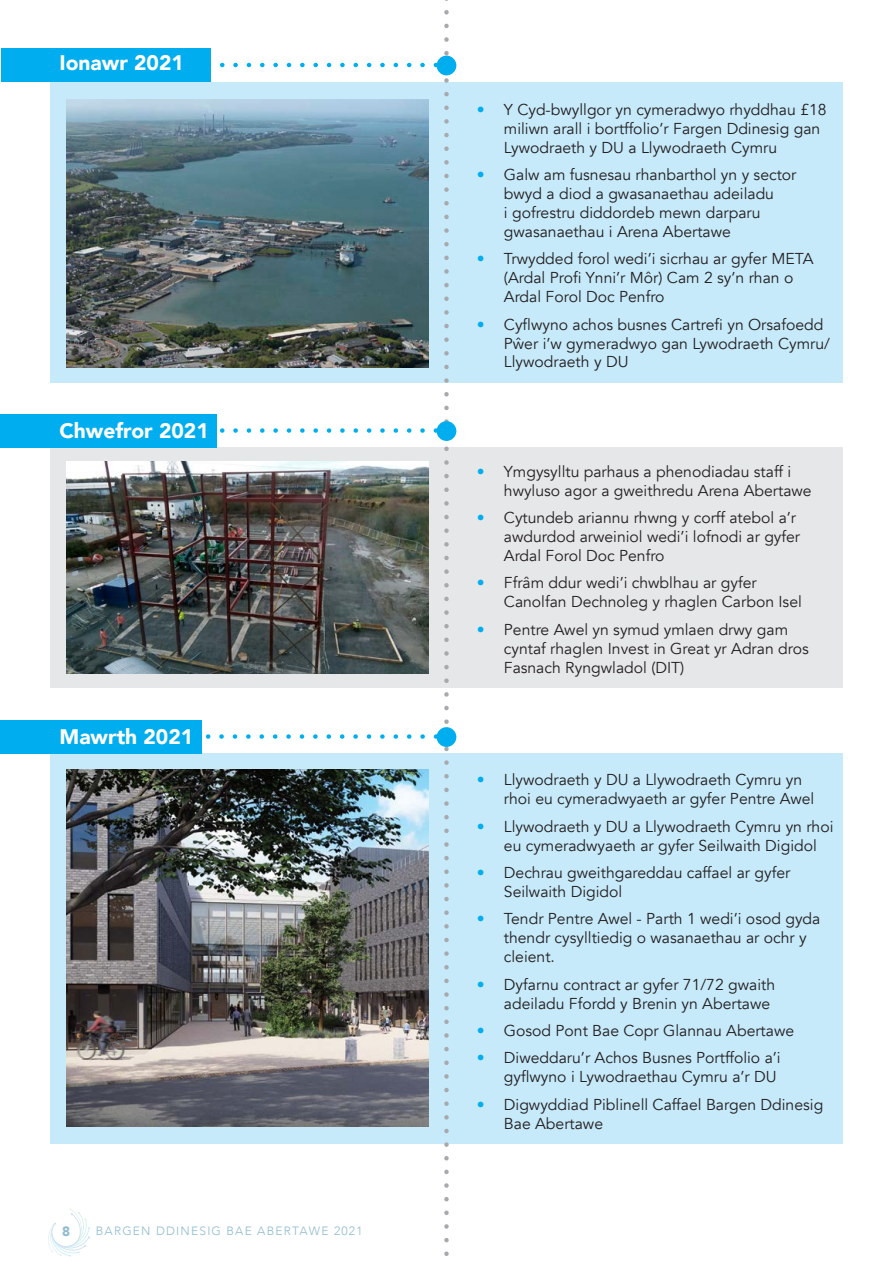
<style>
.page{position:relative;width:893px;height:1263px;background:#fff}
.page>*{position:absolute;margin:0;border:0;box-sizing:border-box;transform-origin:0 0}
.t1{font:900 21px "Avenir";color:#fff}
.t2{font:15.75px/18.9px "Avenir";color:#231f20}
.t3{font:900 13.5px "Avenir";color:#8ebbd0}
.t4{font:300 12px "Avenir";letter-spacing:.1em;color:#8ebbd0}
.s1{color:#00aeef}
</style>
<div class="page">
<svg style="left:48px;top:1209px;width:42px;height:47px"></svg>
<div style="left:50px;top:753px;width:793px;height:391px;background:#c6eafa"></div>
<div style="left:50px;top:447px;width:793px;height:241px;background:#e6e7e9"></div>
<div style="left:50px;top:82px;width:793px;height:301px;background:#c6eafa"></div>
<div style="left:1px;top:48px;width:209px;height:34px;background:#00aeef"></div>
<div style="left:437px;top:56px;width:19px;height:19px;background:#00aeef;border-radius:50%"></div>
<div style="left:1px;top:414px;width:216px;height:33px;background:#00aeef"></div>
<div style="left:437px;top:421px;width:19px;height:20px;background:#00aeef;border-radius:50%"></div>
<svg style="left:195px;top:0;width:254px;height:1256px"></svg>
<div style="left:1px;top:720px;width:201px;height:33px;background:#00aeef"></div>
<div style="left:437px;top:727px;width:19px;height:20px;background:#00aeef;border-radius:50%"></div>
<img style="left:66px;top:770px;width:362px;height:357px">
<img style="left:66px;top:461px;width:362px;height:212px">
<img style="left:66px;top:99px;width:362px;height:268px">
<p class="t1" style="left:60px;top:45px;width:126px">Ionawr 2021</p>
<p class="t1" style="left:60px;top:413px;width:151px">Chwefror 2021</p>
<p class="t1" style="left:60px;top:719px;width:135px">Mawrth 2021</p>
<p class="t3" style="left:62px;top:1219px;width:9px">8</p>
<p class="t4" style="left:96px;top:1224px;width:268px">BARGEN DDINESIG BAE ABERTAWE 2021</p>
<p class="t2" style="left:504px;top:101px;width:324px;text-indent:-27px"><span class="s1">•</span> Y Cyd-bwyllgor yn cymeradwyo rhyddhau £18 miliwn arall i bortffolio’r Fargen Ddinesig gan<br>Lywodraeth y DU a Llywodraeth Cymru</p>
<p class="t2" style="left:504px;top:166px;width:294px;text-indent:-27px"><span class="s1">•</span> Galw am fusnesau rhanbarthol yn y sector bwyd a diod a gwasanaethau adeiladu<br>i gofrestru diddordeb mewn darparu gwasanaethau i Arena Abertawe</p>
<p class="t2" style="left:504px;top:250px;width:311px;text-indent:-27px"><span class="s1">•</span> Trwydded forol wedi’i sicrhau ar gyfer META (Ardal Profi Ynni’r Môr) Cam 2 sy’n rhan o<br>Ardal Forol Doc Penfro</p>
<p class="t2" style="left:504px;top:315px;width:328px;text-indent:-27px"><span class="s1">•</span> Cyflwyno achos busnes Cartrefi yn Orsafoedd<br>Pŵer i’w gymeradwyo gan Lywodraeth Cymru/<br>Llywodraeth y DU</p>
<p class="t2" style="left:504px;top:462px;width:309px;text-indent:-27px"><span class="s1">•</span> Ymgysylltu parhaus a phenodiadau staff i hwyluso agor a gweithredu Arena Abertawe</p>
<p class="t2" style="left:504px;top:509px;width:298px;text-indent:-27px"><span class="s1">•</span> Cytundeb ariannu rhwng y corff atebol a’r awdurdod arweiniol wedi’i lofnodi ar gyfer<br>Ardal Forol Doc Penfro</p>
<p class="t2" style="left:504px;top:574px;width:299px;text-indent:-27px"><span class="s1">•</span> Ffrâm ddur wedi’i chwblhau ar gyfer<br>Canolfan Dechnoleg y rhaglen Carbon Isel</p>
<p class="t2" style="left:504px;top:620px;width:306px;text-indent:-27px"><span class="s1">•</span> Pentre Awel yn symud ymlaen drwy gam cyntaf rhaglen Invest in Great yr Adran dros<br>Fasnach Ryngwladol (DIT)</p>
<p class="t2" style="left:504px;top:771px;width:312px;text-indent:-27px"><span class="s1">•</span> Llywodraeth y DU a Llywodraeth Cymru yn rhoi eu cymeradwyaeth ar gyfer Pentre Awel</p>
<p class="t2" style="left:504px;top:817px;width:331px;text-indent:-27px"><span class="s1">•</span> Llywodraeth y DU a Llywodraeth Cymru yn rhoi eu cymeradwyaeth ar gyfer Seilwaith Digidol</p>
<p class="t2" style="left:504px;top:863px;width:288px;text-indent:-27px"><span class="s1">•</span> Dechrau gweithgareddau caffael ar gyfer<br>Seilwaith Digidol</p>
<p class="t2" style="left:504px;top:910px;width:318px;text-indent:-27px"><span class="s1">•</span> Tendr Pentre Awel - Parth 1 wedi’i osod gyda thendr cysylltiedig o wasanaethau ar ochr y cleient.</p>
<p class="t2" style="left:504px;top:975px;width:273px;text-indent:-27px"><span class="s1">•</span> Dyfarnu contract ar gyfer 71/72 gwaith adeiladu Ffordd y Brenin yn Abertawe</p>
<p class="t2" style="left:477px;top:1021px;width:319px"><span class="s1">•</span> Gosod Pont Bae Copr Glannau Abertawe</p>
<p class="t2" style="left:477px;top:1049px;width:305px;text-align:right"><span class="s1">•</span> Diweddaru’r Achos Busnes Portffolio a’i gyflwyno i Lywodraethau Cymru a’r DU</p>
<p class="t2" style="left:504px;top:1095px;width:321px;text-indent:-27px"><span class="s1">•</span> Digwyddiad Piblinell Caffael Bargen Ddinesig<br>Bae Abertawe</p>
</div>
